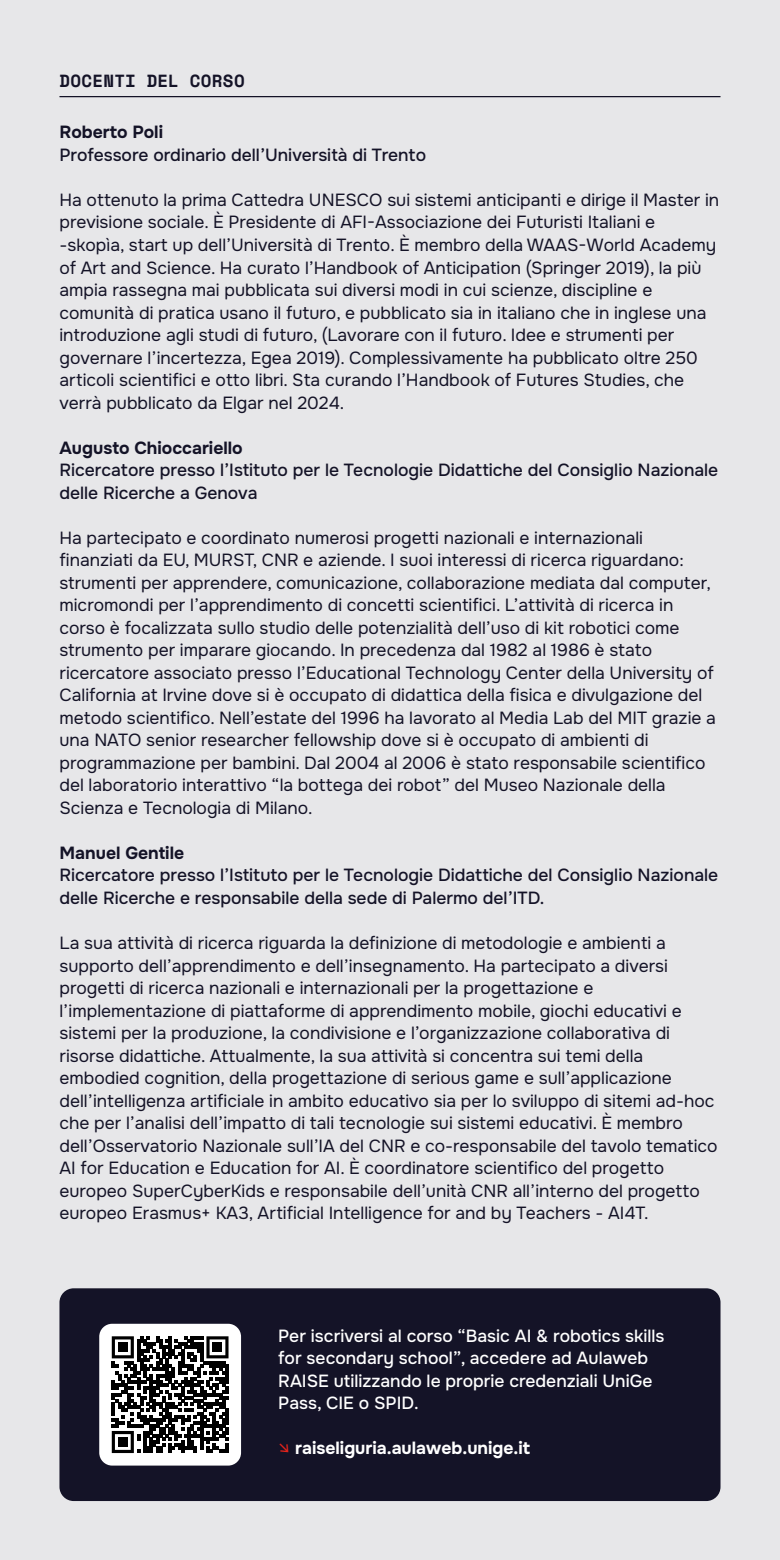
<style>
.page{position:relative;width:780px;height:1560px;background:#fff}
.page>*{position:absolute;margin:0;border:0;box-sizing:border-box;transform-origin:0 0}
.t1{font:17.5px/22.5px "Onest";color:#141327}
.t2{font:500 17.5px/22.5px "Onest";color:#141327}
.t3{font:500 17.5px/22.5px "Onest";color:#fff}
.t4{font:700 17.5px "Onest";color:#141327}
.t5{font:700 17.5px "Onest";color:#fff}
.t6{font:700 17.5px "Space Mono";letter-spacing:.015em;color:#141327}
.s1{font-weight:400;color:#e5231b}
</style>
<div class="page">
<div style="left:0;top:0;width:780px;height:1559px;background:#e7e7e9"></div>
<hr style="left:59px;top:96px;width:661px;height:1px;background:#141327">
<div style="left:59px;top:1288px;width:661px;height:212px;background:#141327;border-radius:14px"></div>
<div style="left:99px;top:1323px;width:142px;height:142px;background:#fff;border-radius:13px"></div>
<svg style="left:112px;top:1336px;width:116px;height:116px"></svg>
<div style="left:118px;top:1436px;width:9px;height:10px;background:#000"></div>
<p class="t6" style="left:59px;top:67px;width:187px">DOCENTI DEL CORSO</p>
<p class="t4" style="left:59px;top:121px;width:105px">Roberto Poli</p>
<p class="t2" style="left:59px;top:144px;width:368px">Professore ordinario dell’Università di Trento</p>
<p class="t1" style="left:59px;top:189px;width:661px">Ha ottenuto la prima Cattedra UNESCO sui sistemi anticipanti e dirige il Master in previsione sociale. È Presidente di AFI-Associazione dei Futuristi Italiani e -skopìa, start up dell’Università di Trento. È membro della WAAS-World Academy of Art and Science. Ha curato l’Handbook of Anticipation (Springer 2019), la più ampia rassegna mai pubblicata sui diversi modi in cui scienze, discipline e comunità di pratica usano il futuro, e pubblicato sia in italiano che in inglese una introduzione agli studi di futuro, (Lavorare con il futuro. Idee e strumenti per governare l’incertezza, Egea 2019). Complessivamente ha pubblicato oltre 250 articoli scientifici e otto libri. Sta curando l’Handbook of Futures Studies, che verrà pubblicato da Elgar nel 2024.</p>
<p class="t4" style="left:59px;top:436px;width:185px">Augusto Chioccariello</p>
<p class="t2" style="left:59px;top:459px;width:660px">Ricercatore presso l’Istituto per le Tecnologie Didattiche del Consiglio Nazionale delle Ricerche a Genova</p>
<p class="t1" style="left:59px;top:526px;width:658px">Ha partecipato e coordinato numerosi progetti nazionali e internazionali finanziati da EU, MURST, CNR e aziende. I suoi interessi di ricerca riguardano: strumenti per apprendere, comunicazione, collaborazione mediata dal computer, micromondi per l’apprendimento di concetti scientifici. L’attività di ricerca in corso è focalizzata sullo studio delle potenzialità dell’uso di kit robotici come strumento per imparare giocando. In precedenza dal 1982 al 1986 è stato ricercatore associato presso l’Educational Technology Center della University of California at Irvine dove si è occupato di didattica della fisica e divulgazione del metodo scientifico. Nell’estate del 1996 ha lavorato al Media Lab del MIT grazie a una NATO senior researcher fellowship dove si è occupato di ambienti di programmazione per bambini. Dal 2004 al 2006 è stato responsabile scientifico del laboratorio interattivo “la bottega dei robot” del Museo Nazionale della Scienza e Tecnologia di Milano.</p>
<p class="t4" style="left:59px;top:841px;width:126px">Manuel Gentile</p>
<p class="t2" style="left:59px;top:864px;width:660px">Ricercatore presso l’Istituto per le Tecnologie Didattiche del Consiglio Nazionale delle Ricerche e responsabile della sede di Palermo del’ITD.</p>
<p class="t1" style="left:59px;top:931px;width:659px">La sua attività di ricerca riguarda la definizione di metodologie e ambienti a supporto dell’apprendimento e dell’insegnamento. Ha partecipato a diversi progetti di ricerca nazionali e internazionali per la progettazione e l’implementazione di piattaforme di apprendimento mobile, giochi educativi e sistemi per la produzione, la condivisione e l’organizzazione collaborativa di risorse didattiche. Attualmente, la sua attività si concentra sui temi della embodied cognition, della progettazione di serious game e sull’applicazione dell’intelligenza artificiale in ambito educativo sia per lo sviluppo di sitemi ad-hoc che per l’analisi dell’impatto di tali tecnologie sui sistemi educativi. È membro dell’Osservatorio Nazionale sull’IA del CNR e co-responsabile del tavolo tematico AI for Education e Education for AI. È coordinatore scientifico del progetto europeo SuperCyberKids e responsabile dell’unità CNR all’interno del progetto europeo Erasmus+ KA3, Artificial Intelligence for and by Teachers - AI4T.</p>
<p class="t3" style="left:278px;top:1324px;width:387px">Per iscriversi al corso “Basic AI &amp; robotics skills for secondary school”, accedere ad Aulaweb RAISE utilizzando le proprie credenziali UniGe Pass, CIE o SPID.</p>
<p class="t5" style="left:278px;top:1436px;width:252px"><span class="s1">↘</span> raiseliguria.aulaweb.unige.it</p>
</div>
